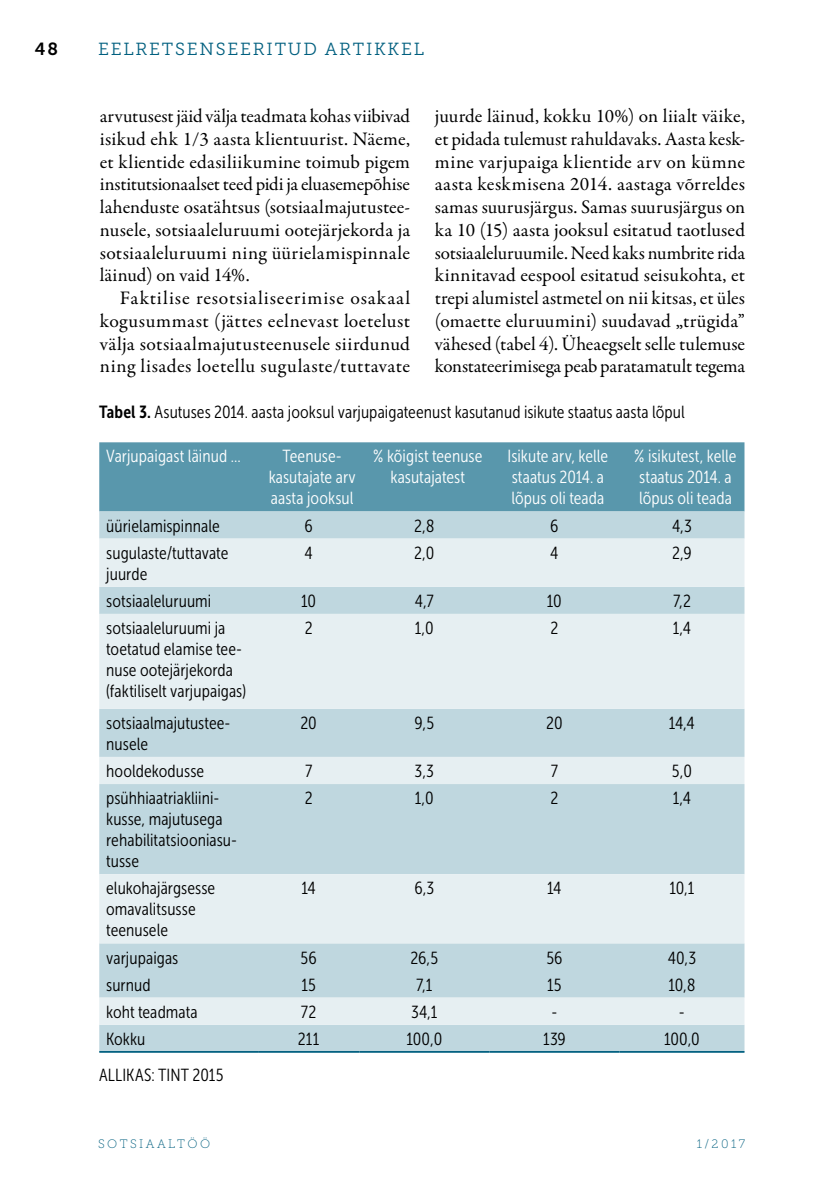
<style>
.page{position:relative;width:819px;height:1191px;background:#fff}
.page>*{position:absolute;margin:0;border:0;box-sizing:border-box;transform-origin:0 0}
.t1{font:19.25px/22.8px "Garamond Premr Pro";letter-spacing:.01em;color:#000;text-align:justify}
.t2{font:17.5px/21px "Museo Sans Cond 300";letter-spacing:.005em;color:#000}
.t3{font:17.5px/21px "Museo Sans Cond 300";letter-spacing:.005em;color:#fff;text-align:center}
.t4{font:17.5px "Museo Slab 300";letter-spacing:.1em;color:#005f7f}
.t5{font:17.5px "Museo Slab 700";color:#000}
.t6{font:12.25px "Museo Slab 100";letter-spacing:.2em;color:#005f7f}
.s1{font-family:"Museo Sans Cond 700"}
</style>
<div class="page">
<div style="left:99px;top:442px;width:645px;height:69px;background:#5997ac"></div>
<div style="left:99px;top:511px;width:645px;height:540px;background:#bfd7df"></div>
<svg style="left:99px;top:538px;width:645px;height:486px;background:#d4e4e9"></svg>
<hr style="left:99px;top:1051px;width:159px;height:1px;background:#005f7f">
<hr style="left:258px;top:1051px;width:101px;height:1px;background:#005f7f">
<hr style="left:359px;top:1051px;width:130px;height:1px;background:#005f7f">
<hr style="left:489px;top:1051px;width:130px;height:1px;background:#005f7f">
<hr style="left:619px;top:1051px;width:125px;height:1px;background:#005f7f">
<p class="t5" style="left:35px;top:39px;width:25px">48</p>
<p class="t4" style="left:98px;top:39px;width:327px">EELRETSENSEERITUD ARTIKKEL</p>
<p class="t1" style="left:100px;top:105px;width:312px">arvutusest jäid välja teadmata kohas viibivad isikud ehk 1/3 aasta klientuurist. Näeme, et klientide edasiliikumine toimub pigem institutsionaalset teed pidi ja eluasemepõhise lahenduste osatähtsus (sotsiaalmajutustee&shy;nusele, sotsiaaleluruumi ootejärjekorda ja sotsiaaleluruumi ning üürielamispinnale läinud) on vaid 14%.</p>
<p class="t1" style="left:100px;top:287px;width:312px;text-indent:20px">Faktilise resotsialiseerimise osakaal kogusummast (jättes eelnevast loetelust välja sotsiaalmajutusteenusele siirdunud ning lisades loetellu sugulaste/tuttavate</p>
<p class="t1" style="left:435px;top:105px;width:312px">juurde läinud, kokku 10%) on liialt väike, et pidada tulemust rahuldavaks. Aasta kesk&shy;mine varjupaiga klientide arv on kümne aasta keskmisena 2014. aastaga võrreldes samas suurusjärgus. Samas suurusjärgus on ka 10 (15) aasta jooksul esitatud taotlused sotsiaaleluruumile. Need kaks numbrite rida kinnitavad eespool esitatud seisukohta, et trepi alumistel astmetel on nii kitsas, et üles (omaette eluruumini) suudavad „trügida” vähesed (tabel 4). Üheaegselt selle tulemuse konstateerimisega peab paratamatult tegema</p>
<p class="t2" style="left:99px;top:401px;width:587px"><span class="s1">Tabel 3.</span> Asutuses 2014. aasta jooksul varjupaigateenust kasutanud isikute staatus aasta lõpul</p>
<p class="t3" style="left:106px;top:446px;width:136px">Varjupaigast läinud …</p>
<p class="t3" style="left:269px;top:446px;width:89px">Teenuse&shy;kasutajate arv aasta jooksul</p>
<p class="t3" style="left:373px;top:446px;width:111px">% kõigist teenuse kasutajatest</p>
<p class="t3" style="left:507px;top:446px;width:102px;text-align:left">Isikute arv, kelle staatus 2014. a lõpus oli teada</p>
<p class="t3" style="left:634px;top:446px;width:104px;text-align:left">% isikutest, kelle staatus 2014. a lõpus oli teada</p>
<p class="t2" style="left:106px;top:515px;width:115px">üürielamispinnale</p>
<p class="t2" style="left:304px;top:515px;width:10px">6</p>
<p class="t2" style="left:414px;top:515px;width:22px">2,8</p>
<p class="t2" style="left:550px;top:515px;width:10px">6</p>
<p class="t2" style="left:672px;top:515px;width:21px">4,3</p>
<p class="t2" style="left:106px;top:542px;width:124px">sugulaste/tuttavate juurde</p>
<p class="t2" style="left:304px;top:542px;width:10px">4</p>
<p class="t2" style="left:414px;top:542px;width:22px">2,0</p>
<p class="t2" style="left:550px;top:542px;width:10px">4</p>
<p class="t2" style="left:672px;top:542px;width:21px">2,9</p>
<p class="t2" style="left:106px;top:590px;width:107px">sotsiaaleluruumi</p>
<p class="t2" style="left:301px;top:590px;width:16px">10</p>
<p class="t2" style="left:415px;top:590px;width:21px">4,7</p>
<p class="t2" style="left:547px;top:590px;width:16px">10</p>
<p class="t2" style="left:673px;top:590px;width:19px">7,2</p>
<p class="t2" style="left:106px;top:617px;width:141px">sotsiaaleluruumi ja toetatud elamise tee&shy;nuse ootejärjekorda (faktiliselt varjupaigas)</p>
<p class="t2" style="left:305px;top:617px;width:9px">2</p>
<p class="t2" style="left:415px;top:617px;width:21px">1,0</p>
<p class="t2" style="left:550px;top:617px;width:9px">2</p>
<p class="t2" style="left:672px;top:617px;width:20px">1,4</p>
<p class="t2" style="left:106px;top:712px;width:126px">sotsiaalmajutustee&shy;nusele</p>
<p class="t2" style="left:300px;top:712px;width:18px">20</p>
<p class="t2" style="left:414px;top:712px;width:21px">9,5</p>
<p class="t2" style="left:546px;top:712px;width:18px">20</p>
<p class="t2" style="left:669px;top:712px;width:27px">14,4</p>
<p class="t2" style="left:106px;top:760px;width:99px">hooldekodusse</p>
<p class="t2" style="left:305px;top:760px;width:9px">7</p>
<p class="t2" style="left:414px;top:760px;width:21px">3,3</p>
<p class="t2" style="left:550px;top:760px;width:9px">7</p>
<p class="t2" style="left:672px;top:760px;width:21px">5,0</p>
<p class="t2" style="left:106px;top:788px;width:132px">psühhiaatriakliini&shy;kusse, majutusega rehabilitatsiooniasu&shy;tusse</p>
<p class="t2" style="left:305px;top:788px;width:9px">2</p>
<p class="t2" style="left:415px;top:788px;width:21px">1,0</p>
<p class="t2" style="left:550px;top:788px;width:9px">2</p>
<p class="t2" style="left:672px;top:788px;width:20px">1,4</p>
<p class="t2" style="left:106px;top:878px;width:110px">elukohajärgsesse omavalitsusse teenusele</p>
<p class="t2" style="left:301px;top:878px;width:16px">14</p>
<p class="t2" style="left:414px;top:878px;width:22px">6,3</p>
<p class="t2" style="left:547px;top:878px;width:16px">14</p>
<p class="t2" style="left:669px;top:878px;width:27px">10,1</p>
<p class="t2" style="left:106px;top:947px;width:74px">varjupaigas</p>
<p class="t2" style="left:300px;top:947px;width:18px">56</p>
<p class="t2" style="left:410px;top:947px;width:29px">26,5</p>
<p class="t2" style="left:546px;top:947px;width:18px">56</p>
<p class="t2" style="left:667px;top:947px;width:30px">40,3</p>
<p class="t2" style="left:106px;top:974px;width:46px">surnud</p>
<p class="t2" style="left:301px;top:974px;width:16px">15</p>
<p class="t2" style="left:416px;top:974px;width:18px">7,1</p>
<p class="t2" style="left:547px;top:974px;width:16px">15</p>
<p class="t2" style="left:668px;top:974px;width:29px">10,8</p>
<p class="t2" style="left:106px;top:1001px;width:93px">koht teadmata</p>
<p class="t2" style="left:301px;top:1001px;width:17px">72</p>
<p class="t2" style="left:411px;top:1001px;width:28px">34,1</p>
<p class="t2" style="left:551px;top:1001px;width:7px">-</p>
<p class="t2" style="left:679px;top:1001px;width:7px">-</p>
<p class="t2" style="left:106px;top:1028px;width:41px">Kokku</p>
<p class="t2" style="left:298px;top:1028px;width:23px">211</p>
<p class="t2" style="left:406px;top:1028px;width:37px">100,0</p>
<p class="t2" style="left:543px;top:1028px;width:24px">139</p>
<p class="t2" style="left:664px;top:1028px;width:37px">100,0</p>
<p class="t2" style="left:99px;top:1064px;width:126px">ALLIKAS: TINT 2015</p>
<p class="t6" style="left:98px;top:1137px;width:114px">SOTSIAALTÖÖ</p>
<p class="t6" style="left:696px;top:1137px;width:50px">1/2017</p>
</div>
